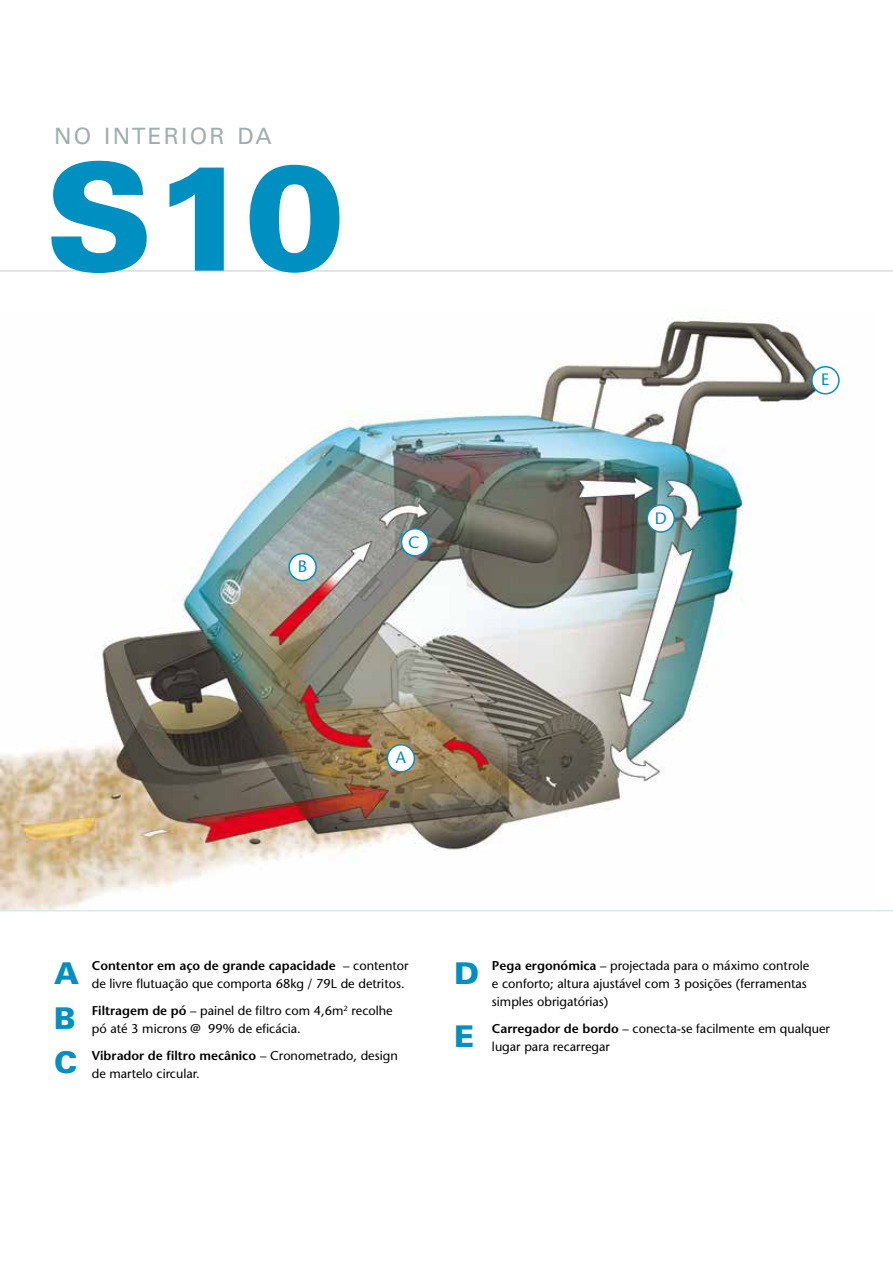
<style>
.page{position:relative;width:893px;height:1263px;background:#fff}
.page>*{position:absolute;margin:0;border:0;box-sizing:border-box;transform-origin:0 0}
.t1{font:900 148.5px "Univers LT Std";color:#008fc1}
.t2{font:900 30px "Univers LT Std";color:#008fc1}
.t3{font:22.5px "Univers LT Std";letter-spacing:.1em;color:#a0afae}
.t4{font:500 16.5px "Stone Sans Std";color:#008fc1}
.t5{font:500 12.75px/18px "Stone Sans Std";color:#000}
.s1{font-weight:600}
</style>
<div class="page">
<img style="left:0;top:319px;width:840px;height:591px">
<hr style="left:0;top:910px;width:893px;height:1px;background:#dbe8ea">
<hr style="left:0;top:271px;width:893px;height:1px;background:#c6c7c8">
<div style="left:387px;top:745px;width:27px;height:27px;background:#fff;border-radius:50%"></div>
<div style="left:387px;top:744px;width:28px;height:28px;border:2px solid #008fc1;border-radius:50%"></div>
<div style="left:647px;top:505px;width:27px;height:27px;background:#fff;border-radius:50%"></div>
<div style="left:646px;top:504px;width:29px;height:29px;border:2px solid #008fc1;border-radius:50%"></div>
<div style="left:289px;top:554px;width:27px;height:27px;background:#fff;border-radius:50%"></div>
<div style="left:288px;top:553px;width:29px;height:28px;border:2px solid #008fc1;border-radius:50%"></div>
<div style="left:401px;top:529px;width:27px;height:27px;background:#fff;border-radius:50%"></div>
<div style="left:401px;top:528px;width:28px;height:28px;border:2px solid #008fc1;border-radius:50%"></div>
<div style="left:812px;top:367px;width:27px;height:27px;background:#fff;border-radius:50%"></div>
<div style="left:811px;top:366px;width:29px;height:28px;border:2px solid #008fc1;border-radius:50%"></div>
<h3 class="t3" style="left:54px;top:123px;width:219px">NO INTERIOR DA</h3>
<h1 class="t1" style="left:45px;top:124px;width:302px">S10</h1>
<p class="t4" style="left:298px;top:557px;width:11px">B</p>
<p class="t4" style="left:408px;top:532px;width:13px">C</p>
<p class="t4" style="left:396px;top:747px;width:12px">A</p>
<p class="t4" style="left:655px;top:508px;width:14px">D</p>
<p class="t4" style="left:821px;top:370px;width:10px">E</p>
<h2 class="t2" style="left:54px;top:954px;width:26px">A</h2>
<p class="t5" style="left:92px;top:957px;width:318px"><span class="s1">Contentor em aço de grande capacidade</span> – contentor de livre flutuação que comporta 68kg / 79L de detritos.</p>
<h2 class="t2" style="left:54px;top:999px;width:23px">B</h2>
<p class="t5" style="left:92px;top:1002px;width:302px"><span class="s1">Filtragem de pó</span> – painel de filtro com 4,6m<sup>2</sup> recolhe pó até 3 microns @ 99% de eficácia.</p>
<h2 class="t2" style="left:54px;top:1044px;width:25px">C</h2>
<p class="t5" style="left:92px;top:1046px;width:307px"><span class="s1">Vibrador de filtro mecânico</span> – Cronometrado, design de martelo circular.</p>
<h2 class="t2" style="left:454px;top:954px;width:26px">D</h2>
<p class="t5" style="left:492px;top:957px;width:319px"><span class="s1">Pega ergonómica</span> – projectada para o máximo controle e conforto; altura ajustável com 3 posições (ferramentas simples obrigatórias)</p>
<h2 class="t2" style="left:454px;top:1017px;width:22px">E</h2>
<p class="t5" style="left:492px;top:1020px;width:340px"><span class="s1">Carregador de bordo</span> – conecta-se facilmente em qualquer lugar para recarregar</p>
</div>
